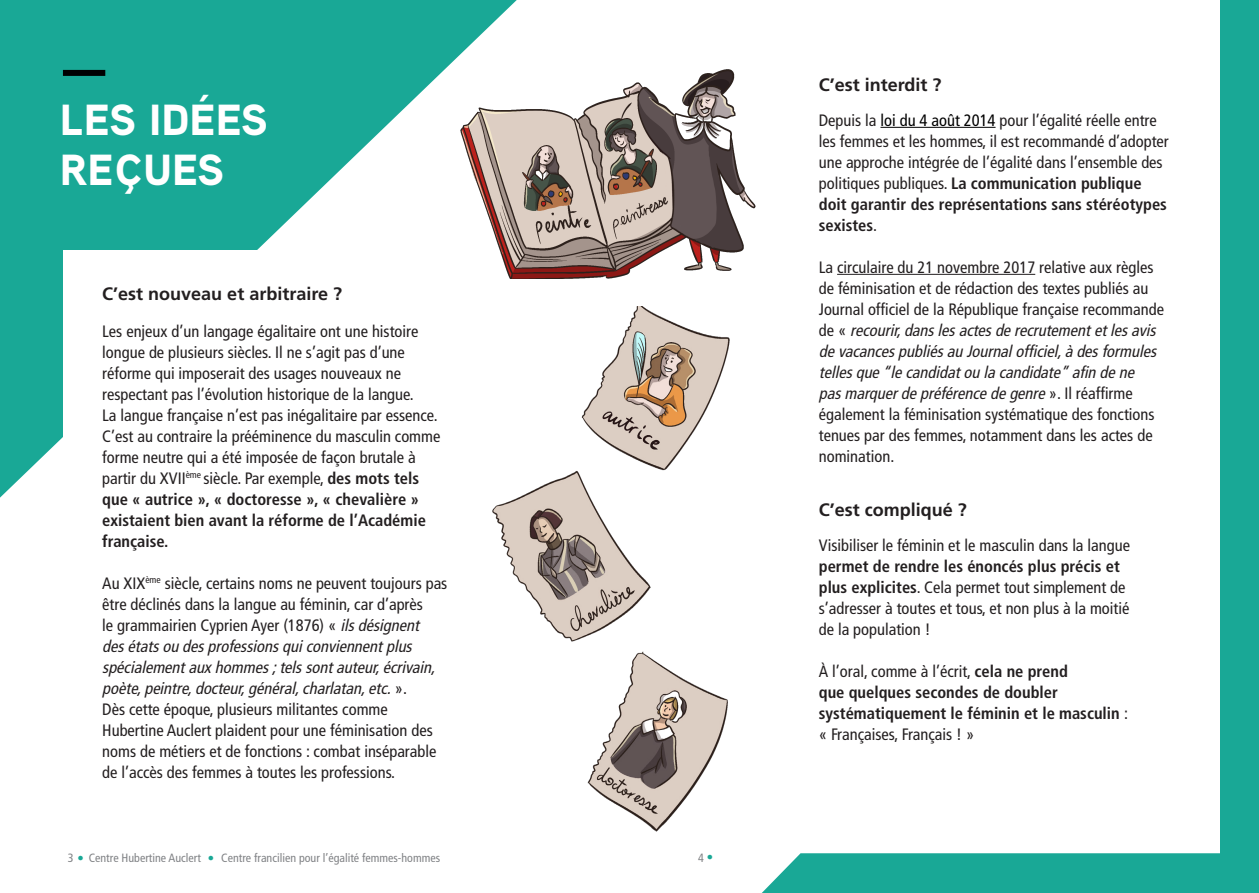
<style>
.page{position:relative;width:1259px;height:893px;background:#fff}
.page>*{position:absolute;margin:0;border:0;box-sizing:border-box;transform-origin:0 0}
.t1{font:900 43.5px "Aaux Pro OT";color:#fff}
.t2{font:700 18px "Frutiger LT Std";color:#231f20}
.t3{font:condensed 16.5px/21px "Frutiger LT Std";color:#231f20}
.t4{font:italic condensed 16.5px/21px "Frutiger LT Std";color:#231f20}
.t5{font:700 condensed 16.5px/21px "Frutiger LT Std";color:#231f20}
.t6{font:condensed 12px "Frutiger LT Std";color:#808285}
.s1{font-weight:700}
.s2{font-style:normal}
.s3{font-family:"Arial Narrow";font-weight:700;font-style:italic;font-stretch:normal;font-size:10.5px;color:#19a896}
.s4{color:#000001}
.s5{font-style:italic}
.s6{font-weight:400}
</style>
<div class="page">
<div style="left:0;top:0;width:517px;height:498px;background:#19a896"></div>
<div style="left:63px;top:250px;width:503px;height:442px;background:#fff"></div>
<hr style="left:880px;top:127px;width:115px;height:1px;background:#000001">
<hr style="left:837px;top:274px;width:198px;height:1px;background:#231f20">
<div style="left:1220px;top:0;width:39px;height:893px;background:#19a896"></div>
<div style="left:762px;top:853px;width:458px;height:40px;background:#19a896"></div>
<div style="left:63px;top:70px;width:42px;height:6px;background:#000001"></div>
<img style="left:365px;top:5px;width:595px;height:274px">
<img style="left:581px;top:306px;width:149px;height:165px">
<img style="left:492px;top:468px;width:161px;height:162px">
<img style="left:555px;top:630px;width:173px;height:202px">
<p class="t1" style="left:60px;top:92px;width:209px">LES IDÉES</p>
<p class="t1" style="left:60px;top:142px;width:166px">REÇUES</p>
<p class="t2" style="left:102px;top:283px;width:241px">C’est nouveau et arbitraire ?</p>
<p class="t3" style="left:102px;top:321px;width:318px">Les enjeux d’un langage égalitaire ont une histoire longue de plusieurs siècles. Il ne s’agit pas d’une réforme qui imposerait des usages nouveaux ne respectant pas l’évolution historique de la langue.</p>
<p class="t3" style="left:102px;top:405px;width:340px">La langue française n’est pas inégalitaire par essence.<br>C’est au contraire la prééminence du masculin comme forme neutre qui a été imposée de façon brutale à partir du XVII<sup>ème</sup> siècle. Par exemple, <span class="s1">des mots tels que « autrice », « doctoresse », « chevalière » existaient bien avant la réforme de l’Académie française.</span></p>
<p class="t4" style="left:102px;top:573px;width:347px"><span class="s2">Au XIX</span><sup>ème</sup> <span class="s2">siècle, certains noms ne peuvent toujours pas être déclinés dans la langue au féminin, car d’après<br>le grammairien Cyprien Ayer (1876) «</span> ilsdésignent desétatsou desprofessionsquiconviennentplus spécialementauxhommes;telssontauteur,écrivain, poète,peintre,docteur,général,charlatan,etc.<span class="s2">» .</span></p>
<p class="t3" style="left:102px;top:699px;width:336px">Dès cette époque, plusieurs militantes comme Hubertine Auclert plaident pour une féminisation des noms de métiers et de fonctions : combat inséparable de l’accès des femmes à toutes les professions.</p>
<p class="t6" style="left:68px;top:851px;width:374px">3 <span class="s3">●</span> Centre Hubertine Auclert <span class="s3">●</span> Centre francilien pour l’égalité femmes-hommes</p>
<p class="t6" style="left:698px;top:851px;width:16px">4 <span class="s3">●</span></p>
<p class="t2" style="left:819px;top:74px;width:124px">C’est interdit ?</p>
<p class="t3" style="left:819px;top:110px;width:351px">Depuis la <span class="s4">loi du 4 août 2014</span> pour l’égalité réelle entre les femmes et les hommes, il est recommandé d’adopter une approche intégrée de l’égalité dans l’ensemble des politiques publiques. <span class="s1">La communication publique doit garantir des représentations sans stéréotypes sexistes</span>.</p>
<p class="t3" style="left:819px;top:257px;width:347px">La circulaire du 21 novembre 2017 relative aux règles de féminisation et de rédaction des textes publiés au Journal officiel de la République française recommande d e « <span class="s5">recourir,danslesactesderecrutementetlesavis devacancespubliésau Journalofficiel,àdesformules tellesque“lecandidatou lacandidate”afin dene pasmarquerdepréférencedegenre</span>» . I l r é a ffi r m e également la féminisation systématique des fonctions tenues par des femmes, notamment dans les actes de nomination.</p>
<p class="t2" style="left:819px;top:499px;width:150px">C’est compliqué ?</p>
<p class="t3" style="left:819px;top:535px;width:313px">Visibiliser le féminin et le masculin dans la langue <span class="s1">permet de rendre les énoncés plus précis et plus explicites</span>. Cela permet tout simplement de s’adresser à toutes et tous, et non plus à la moitié de la population !</p>
<p class="t5" style="left:819px;top:661px;width:311px"><span class="s6">À l’oral, comme à l’écrit,</span> cela ne prend<br>que quelques secondes de doubler systématiquement le féminin et le masculin <span class="s6">: « Françaises, Français ! »</span></p>
</div>
